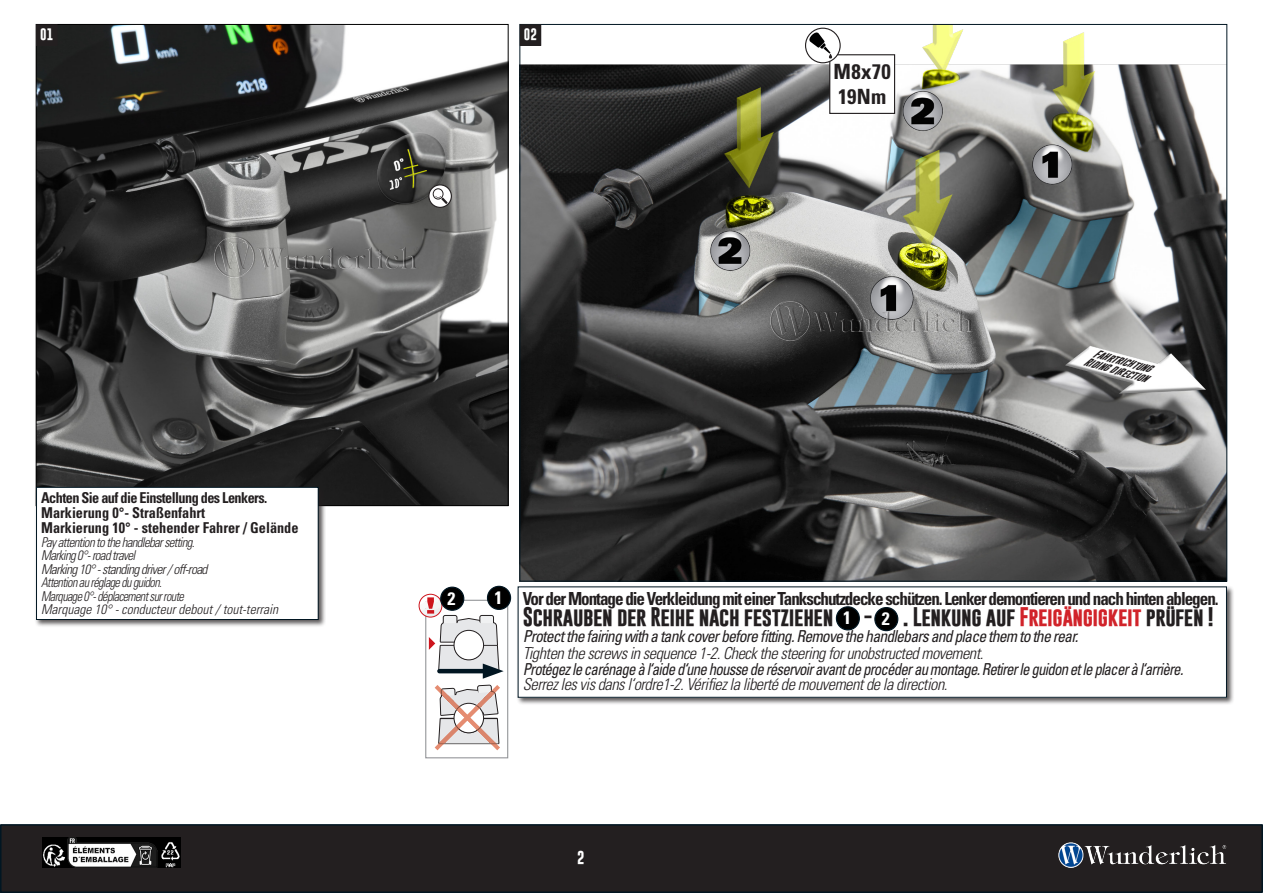
<style>
.page{position:relative;width:1263px;height:893px;background:#fff}
.page>*{position:absolute;margin:0;border:0;box-sizing:border-box;transform-origin:0 0}
.t1{font:700 condensed 21px "Univers LT Std";letter-spacing:.02em;color:#231f20}
.t2{font:700 19.5px "Gobold";letter-spacing:-.02em;color:#231f20}
.BU{font:700 condensed 18px "Univers LT Std";letter-spacing:-.06em;color:#231f20;scale:.95 1}
.BU-2{font:700 condensed 18px "Univers LT Std";color:#fff}
.t3{font:italic 300 condensed 16.5px "Univers LT Std";letter-spacing:-.03em;color:#231f20}
.BU-3{font:italic condensed 16.5px "Univers LT Std";letter-spacing:-.05em;color:#231f20;scale:.9 1}
.BU-4{font:italic condensed 16.5px "Univers LT Std";letter-spacing:-.05em;color:#231f20;scale:.95 1}
.BU-5{font:700 condensed 15px "Univers LT Std";color:#231f20;scale:.95 1}
.BU-6{font:700 condensed 15px "Univers LT Std";letter-spacing:-.04em;color:#231f20;scale:.95 1}
.BU-7{font:italic 300 condensed 13.5px/13.5px "Univers LT Std";letter-spacing:-.05em;color:#231f20;scale:.9 1}
.BU-8{font:italic 300 condensed 13.5px/13.5px "Univers LT Std";letter-spacing:-.05em;color:#231f20;scale:.95 1}
.BU-9{font:italic 300 condensed 13.5px "Univers LT Std";color:#231f20}
.BU-10{font:italic 300 condensed 13.5px "Univers LT Std";letter-spacing:-.05em;color:#231f20}
.t4{font:700 13.5px "Gobold";color:#fff}
.t5{font:700 12px "Gobold";color:#fff}
.BU-11{font:italic 700 9px "Gobold";color:#231f20}
.s1{color:#d1232a}
</style>
<div class="page">
<div style="left:1px;top:825px;width:1261px;height:67px;background:#231f20"></div>
<div style="left:0;top:824px;width:1263px;height:69px;border:2px solid #011622"></div>
<img style="left:1054px;top:824px;width:209px;height:69px">
<img style="left:43px;top:838px;width:137px;height:29px">
<img style="left:521px;top:26px;width:704px;height:553px">
<img style="left:38px;top:26px;width:468px;height:478px">
<div style="left:34px;top:485px;width:292px;height:142px;background:#231f20;opacity:.75"></div>
<div style="left:37px;top:487px;width:281px;height:132px;background:#fff"></div>
<div style="left:36px;top:487px;width:283px;height:133px;border:1px solid #011622"></div>
<div style="left:516px;top:585px;width:718px;height:120px;background:#231f20;opacity:.75"></div>
<div style="left:518px;top:587px;width:708px;height:110px;background:#fff"></div>
<div style="left:518px;top:586px;width:709px;height:112px;border:1px solid #011622"></div>
<img style="left:770px;top:300px;width:206px;height:41px">
<div style="left:830px;top:55px;width:64px;height:58px;background:#fff"></div>
<div style="left:829px;top:54px;width:66px;height:60px;border:1px solid #231f20"></div>
<svg style="left:805px;top:28px;width:35px;height:35px"></svg>
<div style="left:805px;top:28px;width:36px;height:35px;border:1px solid #231f20;border-radius:50%"></div>
<svg style="left:808px;top:32px;width:24px;height:27px"></svg>
<svg style="left:429px;top:185px;width:22px;height:22px"></svg>
<div style="left:428px;top:184px;width:24px;height:24px;border:1px solid #231f20;border-radius:50%"></div>
<svg style="left:433px;top:188px;width:15px;height:16px"></svg>
<div style="left:37px;top:25px;width:20px;height:20px;background:#231f20"></div>
<div style="left:36px;top:24px;width:21px;height:22px;border:1px solid #231f20"></div>
<div style="left:520px;top:25px;width:21px;height:20px;background:#231f20"></div>
<div style="left:520px;top:24px;width:21px;height:22px;border:1px solid #231f20"></div>
<svg style="left:487px;top:586px;width:23px;height:23px"></svg>
<div style="left:487px;top:586px;width:24px;height:24px;border:1px solid #011622;border-radius:50%"></div>
<svg style="left:441px;top:587px;width:23px;height:23px"></svg>
<div style="left:440px;top:587px;width:24px;height:24px;border:1px solid #011622;border-radius:50%"></div>
<svg style="left:418px;top:592px;width:91px;height:167px"></svg>
<img style="left:214px;top:237px;width:206px;height:40px">
<div style="left:836px;top:607px;width:23px;height:23px;background:#000;border-radius:50%"></div>
<div style="left:836px;top:606px;width:24px;height:24px;border:1px solid #011622;border-radius:50%"></div>
<div style="left:875px;top:608px;width:23px;height:23px;background:#000;border-radius:50%"></div>
<div style="left:874px;top:607px;width:24px;height:24px;border:1px solid #011622;border-radius:50%"></div>
<p class="t5" style="left:40px;top:27px;width:15px">01</p>
<p class="t5" style="left:524px;top:27px;width:15px">02</p>
<p class="t1" style="left:833px;top:59px;width:59px">M8x70</p>
<p class="t1" style="left:838px;top:84px;width:50px">19Nm</p>
<p class="BU-11" style="left:1095px;top:347px;width:60px;rotate:15deg">Fahrtrichtung</p>
<p class="BU-11" style="left:1085px;top:356px;width:66px;rotate:15deg">Riding direction</p>
<p class="BU-6" style="left:41px;top:489px;width:240px">Achten Sie auf die Einstellung des Lenkers.</p>
<p class="BU-5" style="left:41px;top:504px;width:174px">Markierung 0°- Straßenfahrt</p>
<p class="BU-5" style="left:41px;top:519px;width:272px">Markierung 10° - stehender Fahrer / Gelände</p>
<p class="BU-8" style="left:41px;top:535px;width:163px">Pay attention to the handlebar setting.<br>Marking 0°- road travel</p>
<p class="BU-10" style="left:41px;top:561px;width:168px">Marking 10° - standing driver / off-road</p>
<p class="BU-7" style="left:41px;top:576px;width:160px">Attention au réglage du guidon.<br>Marquage 0°- déplacement sur route</p>
<p class="BU-9" style="left:41px;top:601px;width:239px">Marquage 10° - conducteur debout / tout-terrain</p>
<p class="BU-2" style="left:448px;top:587px;width:9px">2</p>
<p class="BU-2" style="left:494px;top:586px;width:9px">1</p>
<p class="BU" style="left:523px;top:587px;width:734px">Vor der Montage die Verkleidung mit einer Tankschutzdecke schützen. Lenker demontieren und nach hinten ablegen.</p>
<p class="t2" style="left:523px;top:604px;width:312px">Schrauben der Reihe nach festziehen</p>
<p class="t2" style="left:864px;top:604px;width:351px">- . Lenkung auf <span class="s1">Freigängigkeit</span> prüfen !</p>
<p class="BU-4" style="left:523px;top:626px;width:586px">Protect the fairing with a tank cover before fitting. Remove the handlebars and place them to the rear.</p>
<p class="t3" style="left:523px;top:643px;width:462px">Tighten the screws in sequence 1-2. Check the steering for unobstructed movement.</p>
<p class="BU-3" style="left:523px;top:659px;width:735px">Protégez le carénage à l‘aide d‘une housse de réservoir avant de procéder au montage. Retirer le guidon et le placer à l‘arrière.</p>
<p class="t3" style="left:523px;top:675px;width:426px">Serrez les vis dans l‘ordre1-2. Vérifiez la liberté de mouvement de la direction.</p>
<p class="BU-2" style="left:843px;top:607px;width:9px">1</p>
<p class="BU-2" style="left:882px;top:608px;width:9px">2</p>
<p class="t4" style="left:577px;top:849px;width:9px">2</p>
</div>
